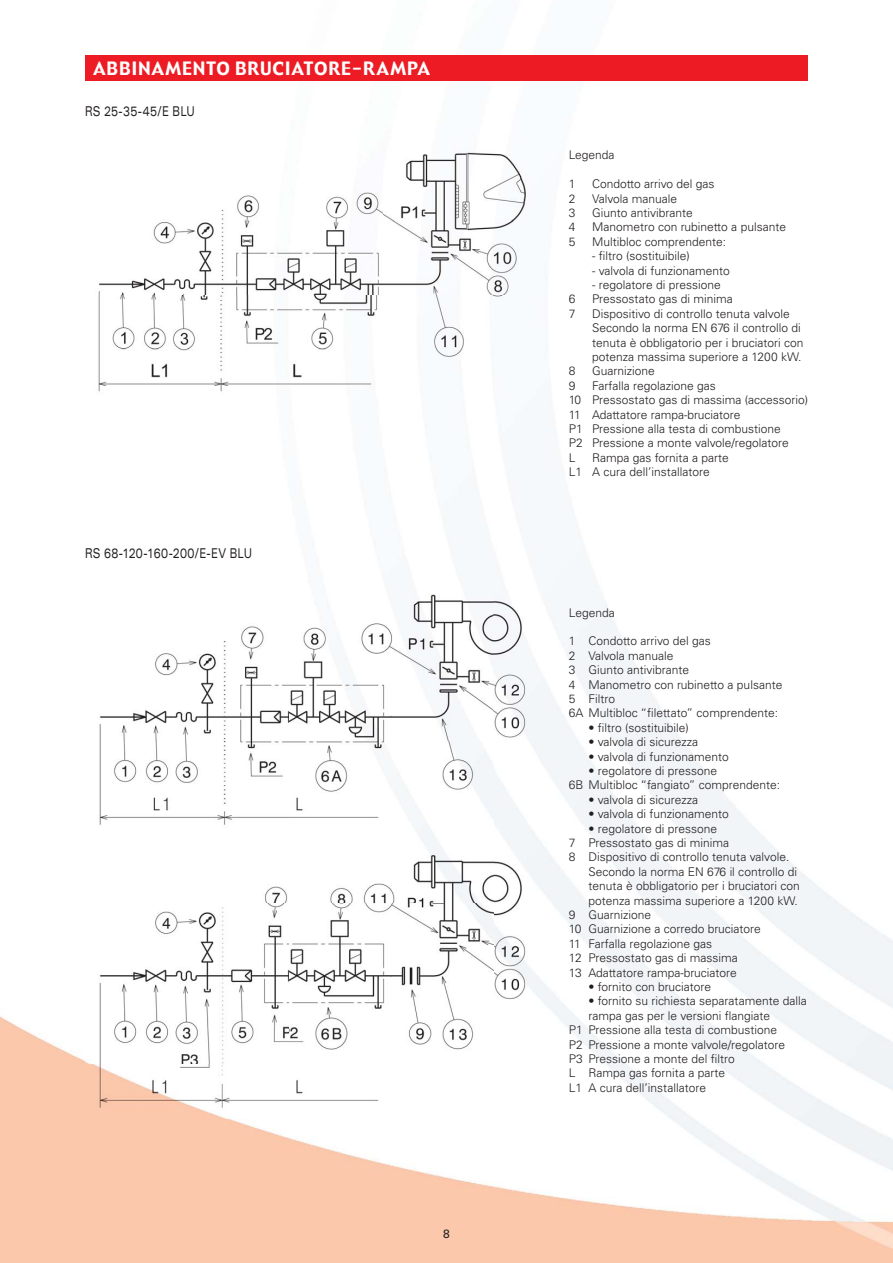
<style>
.page{position:relative;width:893px;height:1263px;background:#fff}
.page>*{position:absolute;margin:0;border:0;box-sizing:border-box;transform-origin:0 0}
.t1{font:18px "Gadget";letter-spacing:.05em;color:#fff}
.t2{font:expanded 13.5px "Univers";letter-spacing:.015em;color:#231f20;scale:.7 1}
.t3{font:300 12px/14.4px "Univers";color:#231f20}
.t4{font:12px "Univers";color:#231f20}
</style>
<div class="page">
<img style="left:85px;top:580px;width:459px;height:539px">
<div style="left:85px;top:55px;width:723px;height:26px;background:#ed1c24"></div>
<img style="left:97px;top:141px;width:435px;height:257px">
<h1 class="t1" style="left:94px;top:57px;width:338px">ABBINAMENTO BRUCIATORE-RAMPA</h1>
<p class="t2" style="left:85px;top:106px;width:159px">RS 25-35-45/E BLU</p>
<p class="t2" style="left:85px;top:549px;width:240px">RS 68-120-160-200/E-EV BLU</p>
<p class="t4" style="left:443px;top:1229px;width:8px">8</p>
<p class="t3" style="left:569px;top:149px;width:47px">Legenda</p>
<p class="t3" style="left:569px;top:178px;width:8px">1</p>
<p class="t3" style="left:592px;top:178px;width:124px">Condotto arrivo del gas</p>
<p class="t3" style="left:569px;top:192px;width:8px">2</p>
<p class="t3" style="left:592px;top:192px;width:87px">Valvola manuale</p>
<p class="t3" style="left:569px;top:207px;width:8px">3</p>
<p class="t3" style="left:592px;top:207px;width:102px">Giunto antivibrante</p>
<p class="t3" style="left:569px;top:221px;width:8px">4</p>
<p class="t3" style="left:592px;top:221px;width:195px">Manometro con rubinetto a pulsante</p>
<p class="t3" style="left:569px;top:236px;width:8px">5</p>
<p class="t3" style="left:592px;top:236px;width:136px">Multibloc comprendente:</p>
<p class="t3" style="left:592px;top:250px;width:99px">- filtro (sostituibile)</p>
<p class="t3" style="left:592px;top:264px;width:139px">- valvola di funzionamento</p>
<p class="t3" style="left:592px;top:279px;width:130px">- regolatore di pressione</p>
<p class="t3" style="left:569px;top:293px;width:8px">6</p>
<p class="t3" style="left:592px;top:293px;width:142px">Pressostato gas di minima</p>
<p class="t3" style="left:569px;top:308px;width:8px">7</p>
<p class="t3" style="left:592px;top:308px;width:213px">Dispositivo di controllo tenuta valvole Secondo la norma EN 676 il controllo di tenuta è obbligatorio per i bruciatori con potenza massima superiore a 1200 kW.</p>
<p class="t3" style="left:569px;top:365px;width:8px">8</p>
<p class="t3" style="left:592px;top:365px;width:64px">Guarnizione</p>
<p class="t3" style="left:569px;top:380px;width:8px">9</p>
<p class="t3" style="left:569px;top:380px;width:241px;text-indent:23px">Farfalla regolazione gas<br>10 Pressostato gas di massima (accessorio)<br>11 Adattatore rampa-bruciatore<br>P1 Pressione alla testa di combustione<br>P2 Pressione a monte valvole/regolatore<br>L</p>
<p class="t3" style="left:569px;top:452px;width:161px;text-indent:23px">Rampa gas fornita a parte<br>L1 A cura dell’installatore</p>
<p class="t3" style="left:569px;top:606px;width:47px">Legenda</p>
<p class="t3" style="left:569px;top:635px;width:215px">1 Condotto arrivo del gas<br>2 Valvola manuale<br>3 Giunto antivibrante<br>4 Manometro con rubinetto a pulsante<br>5 Filtro<br>6A Multibloc “filettato” comprendente:</p>
<p class="t3" style="left:588px;top:721px;width:102px">• filtro (sostituibile)</p>
<p class="t3" style="left:588px;top:736px;width:111px">• valvola di sicurezza</p>
<p class="t3" style="left:588px;top:750px;width:142px">• valvola di funzionamento</p>
<p class="t3" style="left:569px;top:765px;width:213px;text-indent:20px">• regolatore di pressone<br>6B Multibloc “fangiato” comprendente:</p>
<p class="t3" style="left:588px;top:793px;width:111px">• valvola di sicurezza</p>
<p class="t3" style="left:588px;top:808px;width:142px">• valvola di funzionamento</p>
<p class="t3" style="left:588px;top:822px;width:130px">• regolatore di pressone</p>
<p class="t3" style="left:569px;top:837px;width:162px">7 Pressostato gas di minima</p>
<p class="t3" style="left:569px;top:851px;width:222px">8 Dispositivo di controllo tenuta valvole.</p>
<p class="t3" style="left:588px;top:865px;width:210px">Secondo la norma EN 676 il controllo di</p>
<p class="t3" style="left:588px;top:880px;width:213px">tenuta è obbligatorio per i bruciatori con</p>
<p class="t3" style="left:588px;top:894px;width:211px">potenza massima superiore a 1200 kW.</p>
<p class="t3" style="left:569px;top:909px;width:84px">9 Guarnizione</p>
<p class="t3" style="left:569px;top:923px;width:193px">10 Guarnizione a corredo bruciatore</p>
<p class="t3" style="left:569px;top:937px;width:145px">11 Farfalla regolazione gas</p>
<p class="t3" style="left:569px;top:952px;width:170px">12 Pressostato gas di massima</p>
<p class="t3" style="left:569px;top:966px;width:169px">13 Adattatore rampa-bruciatore</p>
<p class="t3" style="left:588px;top:981px;width:124px">• fornito con bruciatore</p>
<p class="t3" style="left:588px;top:995px;width:220px">• fornito su richiesta separatamente dalla</p>
<p class="t3" style="left:588px;top:1009px;width:183px">rampa gas per le versioni flangiate</p>
<p class="t3" style="left:569px;top:1024px;width:210px">P1 Pressione alla testa di combustione</p>
<p class="t3" style="left:569px;top:1038px;width:218px">P2 Pressione a monte valvole/regolatore</p>
<p class="t3" style="left:569px;top:1053px;width:167px">P3 Pressione a monte del filtro</p>
<p class="t3" style="left:569px;top:1067px;width:158px">L Rampa gas fornita a parte</p>
<p class="t3" style="left:569px;top:1081px;width:139px">L1 A cura dell’installatore</p>
</div>
